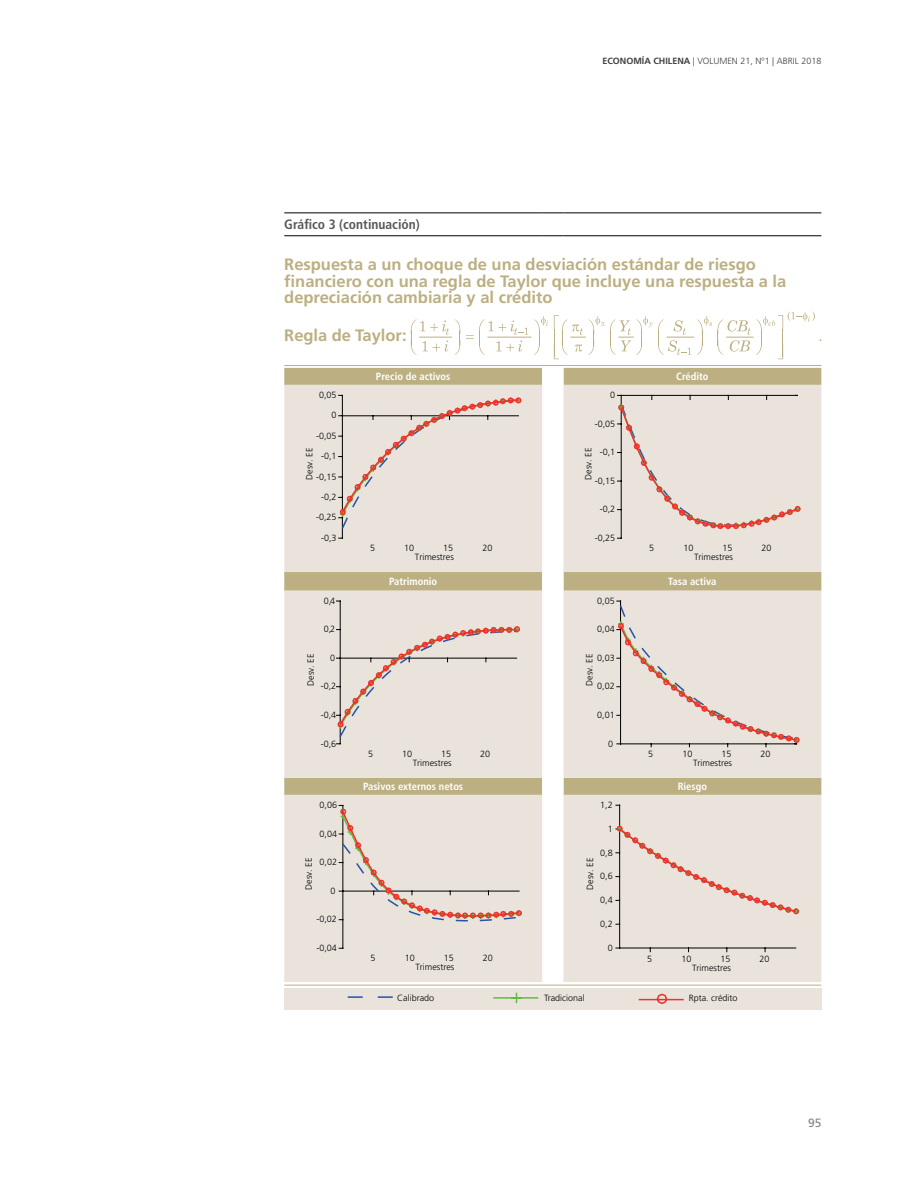
<style>
.page{position:relative;width:915px;height:1191px;background:#fff}
.page>*{position:absolute;margin:0;border:0;box-sizing:border-box;transform-origin:0 0}
.t1{font:700 16.5px/16.5px "Frutiger LT Std";color:#bcaf82}
.t2{font:700 condensed 13.5px "Frutiger LT Std";color:#58595b}
.t3{font:12px "Frutiger LT Std";color:#808285}
.t4{font:700 condensed 10.5px "Frutiger LT Std";color:#fff}
.t5{font:300 9px "Frutiger LT Std";color:#000}
.t6{font:300 9px "Frutiger LT Std";color:#414042}
.s1{font-weight:700}
</style>
<div class="page">
<div style="left:284px;top:368px;width:537px;height:17px;background:#bcaf82"></div>
<svg style="left:542px;top:368px;width:21px;height:17px"></svg>
<svg style="left:284px;top:385px;width:537px;height:597px;fill:#e9e3dc"></svg>
<div style="left:284px;top:988px;width:537px;height:21px;background:#e9e3dc"></div>
<hr style="left:284px;top:213px;width:258px;height:1px;background:#000">
<svg style="left:542px;top:213px;width:21px;height:1px"></svg>
<hr style="left:563px;top:213px;width:258px;height:1px;background:#000">
<hr style="left:284px;top:235px;width:258px;height:1px;background:#000">
<svg style="left:542px;top:235px;width:21px;height:1px"></svg>
<hr style="left:563px;top:235px;width:258px;height:1px;background:#000">
<svg style="left:466px;top:335px;width:7px;height:4px"></svg>
<svg style="left:410px;top:319px;width:50px;height:36px"></svg>
<svg style="left:479px;top:315px;width:232px;height:44px"></svg>
<svg style="left:717px;top:311px;width:104px;height:48px"></svg>
<hr style="left:284px;top:365px;width:537px;height:1px;background:#bcaf82">
<svg style="left:338px;top:395px;width:183px;height:144px"></svg>
<hr style="left:620px;top:395px;width:1px;height:143px;background:#000">
<svg style="left:616px;top:395px;width:184px;height:135px"></svg>
<hr style="left:340px;top:601px;width:1px;height:143px;background:#000">
<svg style="left:336px;top:625px;width:184px;height:119px"></svg>
<div style="left:616px;top:598px;width:183px;height:149px;background:#e9e3dc"></div>
<hr style="left:342px;top:805px;width:1px;height:143px;background:#000">
<svg style="left:339px;top:805px;width:183px;height:117px"></svg>
<hr style="left:619px;top:947px;width:176px;height:1px;background:#000">
<hr style="left:619px;top:805px;width:1px;height:143px;background:#000">
<svg style="left:615px;top:824px;width:183px;height:91px"></svg>
<hr style="left:284px;top:984px;width:537px;height:1px;background:#bcaf82">
<svg style="left:347px;top:996px;width:45px;height:1px"></svg>
<hr style="left:493px;top:997px;width:45px;height:1px;background:#62bb46">
<svg style="left:511px;top:992px;width:10px;height:11px"></svg>
<svg style="left:638px;top:993px;width:46px;height:11px"></svg>
<p class="t6" style="left:602px;top:56px;width:220px"><span class="s1">ECONOMÍA CHILENA</span> | VOLUMEN 21, Nº1 | Abril 2018</p>
<h2 class="t2" style="left:284px;top:217px;width:137px">Gráfico 3 (continuación)</h2>
<h1 class="t1" style="left:284px;top:256px;width:503px">Respuesta a un choque de una desviación estándar de riesgo financiero con una regla de Taylor que incluye una respuesta a la depreciación cambiaria y al crédito</h1>
<h1 class="t1" style="left:284px;top:327px;width:124px">Regla de Taylor:</h1>
<p class="t4" style="left:376px;top:370px;width:76px">Precio de activos</p>
<p class="t4" style="left:676px;top:370px;width:34px">Crédito</p>
<p class="t5" style="left:319px;top:390px;width:19px">0,05</p>
<p class="t5" style="left:610px;top:390px;width:7px">0</p>
<p class="t5" style="left:331px;top:410px;width:7px">0</p>
<p class="t5" style="left:594px;top:418px;width:22px">-0,05</p>
<p class="t5" style="left:316px;top:431px;width:22px">-0,05</p>
<p class="t5" style="left:304px;top:479px;width:34px;rotate:-90deg">Desv. EE</p>
<p class="t5" style="left:321px;top:451px;width:17px">-0,1</p>
<p class="t5" style="left:316px;top:471px;width:22px">-0,15</p>
<p class="t5" style="left:583px;top:479px;width:34px;rotate:-90deg">Desv. EE</p>
<p class="t5" style="left:599px;top:447px;width:17px">-0,1</p>
<p class="t5" style="left:594px;top:475px;width:22px">-0,15</p>
<p class="t5" style="left:321px;top:492px;width:17px">-0,2</p>
<p class="t5" style="left:316px;top:512px;width:22px">-0,25</p>
<p class="t5" style="left:599px;top:504px;width:17px">-0,2</p>
<p class="t5" style="left:321px;top:532px;width:17px">-0,3</p>
<p class="t5" style="left:594px;top:533px;width:22px">-0,25</p>
<p class="t5" style="left:370px;top:543px;width:7px">5</p>
<p class="t5" style="left:404px;top:543px;width:12px">10</p>
<p class="t5" style="left:443px;top:543px;width:12px">15</p>
<p class="t5" style="left:482px;top:543px;width:12px">20</p>
<p class="t5" style="left:649px;top:543px;width:7px">5</p>
<p class="t5" style="left:683px;top:543px;width:12px">10</p>
<p class="t5" style="left:722px;top:543px;width:12px">15</p>
<p class="t5" style="left:761px;top:543px;width:12px">20</p>
<p class="t5" style="left:415px;top:552px;width:40px">Trimestres</p>
<p class="t5" style="left:693px;top:552px;width:40px">Trimestres</p>
<p class="t4" style="left:389px;top:575px;width:49px">Patrimonio</p>
<p class="t4" style="left:668px;top:575px;width:50px">Tasa activa</p>
<p class="t5" style="left:324px;top:595px;width:13px">0,4</p>
<p class="t5" style="left:597px;top:595px;width:19px">0,05</p>
<p class="t5" style="left:323px;top:624px;width:13px">0,2</p>
<p class="t5" style="left:597px;top:624px;width:19px">0,04</p>
<p class="t5" style="left:305px;top:685px;width:34px;rotate:-90deg">Desv. EE</p>
<p class="t5" style="left:330px;top:652px;width:7px">0</p>
<p class="t5" style="left:320px;top:681px;width:17px">-0,2</p>
<p class="t5" style="left:584px;top:685px;width:34px;rotate:-90deg">Desv. EE</p>
<p class="t5" style="left:597px;top:652px;width:19px">0,03</p>
<p class="t5" style="left:597px;top:681px;width:19px">0,02</p>
<p class="t5" style="left:320px;top:710px;width:17px">-0,4</p>
<p class="t5" style="left:597px;top:710px;width:19px">0,01</p>
<p class="t5" style="left:320px;top:738px;width:17px">-0,6</p>
<p class="t5" style="left:608px;top:738px;width:7px">0</p>
<p class="t5" style="left:368px;top:749px;width:7px">5</p>
<p class="t5" style="left:402px;top:749px;width:12px">10</p>
<p class="t5" style="left:441px;top:749px;width:12px">15</p>
<p class="t5" style="left:480px;top:749px;width:12px">20</p>
<p class="t5" style="left:648px;top:749px;width:7px">5</p>
<p class="t5" style="left:682px;top:749px;width:12px">10</p>
<p class="t5" style="left:721px;top:749px;width:12px">15</p>
<p class="t5" style="left:760px;top:749px;width:12px">20</p>
<p class="t5" style="left:412px;top:758px;width:40px">Trimestres</p>
<p class="t5" style="left:692px;top:758px;width:40px">Trimestres</p>
<p class="t4" style="left:363px;top:780px;width:101px">Pasivos externos netos</p>
<p class="t4" style="left:677px;top:780px;width:31px">Riesgo</p>
<p class="t5" style="left:319px;top:800px;width:19px">0,06</p>
<p class="t5" style="left:600px;top:799px;width:14px">1,2</p>
<p class="t5" style="left:319px;top:828px;width:19px">0,04</p>
<p class="t5" style="left:607px;top:823px;width:7px">1</p>
<p class="t5" style="left:303px;top:889px;width:34px;rotate:-90deg">Desv. EE</p>
<p class="t5" style="left:319px;top:857px;width:19px">0,02</p>
<p class="t5" style="left:330px;top:885px;width:7px">0</p>
<p class="t5" style="left:600px;top:847px;width:14px">0,8</p>
<p class="t5" style="left:584px;top:889px;width:34px;rotate:-90deg">Desv. EE</p>
<p class="t5" style="left:600px;top:871px;width:14px">0,6</p>
<p class="t5" style="left:600px;top:895px;width:14px">0,4</p>
<p class="t5" style="left:316px;top:914px;width:22px">-0,02</p>
<p class="t5" style="left:600px;top:918px;width:14px">0,2</p>
<p class="t5" style="left:316px;top:942px;width:22px">-0,04</p>
<p class="t5" style="left:607px;top:942px;width:7px">0</p>
<p class="t5" style="left:370px;top:953px;width:7px">5</p>
<p class="t5" style="left:404px;top:953px;width:12px">10</p>
<p class="t5" style="left:443px;top:953px;width:12px">15</p>
<p class="t5" style="left:482px;top:953px;width:12px">20</p>
<p class="t5" style="left:647px;top:953px;width:7px">5</p>
<p class="t5" style="left:681px;top:953px;width:12px">10</p>
<p class="t5" style="left:720px;top:953px;width:12px">15</p>
<p class="t5" style="left:759px;top:953px;width:12px">20</p>
<p class="t5" style="left:415px;top:962px;width:40px">Trimestres</p>
<p class="t5" style="left:691px;top:962px;width:40px">Trimestres</p>
<p class="t5" style="left:397px;top:993px;width:39px">Calibrado</p>
<p class="t5" style="left:544px;top:993px;width:42px">Tradicional</p>
<p class="t5" style="left:688px;top:993px;width:50px">Rpta. crédito</p>
<h3 class="t3" style="left:807px;top:1116px;width:15px">95</h3>
</div>
